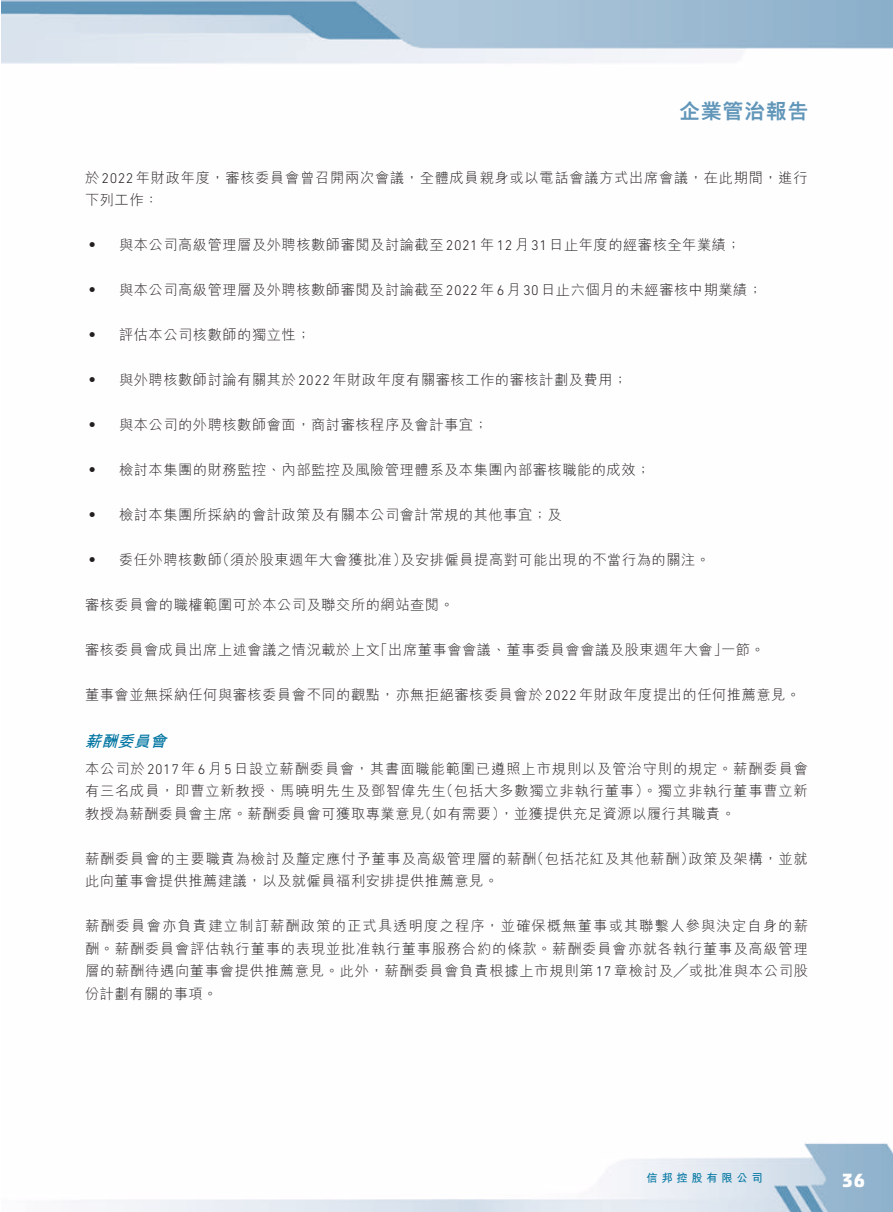
<style>
.page{position:relative;width:893px;height:1212px;background:#fff}
.page>*{position:absolute;margin:0;border:0;box-sizing:border-box;transform-origin:0 0}
.t1{font:800 21px "M Hei HK";letter-spacing:.03em;color:#6196b9}
.t2{font:700 19.5px "Akko Pro";color:#fff}
._4__副標題{font:italic 700 15.75px "M Hei HK";color:#0376a2}
._1__內文{font:300 14.25px/22.5px "M Hei HK";letter-spacing:.035em;color:#231f20}
._1__內文-2{font:300 14.25px/22.5px "M Hei HK";letter-spacing:.06em;color:#231f20}
.t3{font:700 11.25px "M Hei HK";letter-spacing:.33em;color:#0376a2}
.s1{font-family:"DIN Next LT Pro"}
</style>
<div class="page">
<img style="left:1px;top:0;width:892px;height:1212px">
<h1 class="t1" style="left:679px;top:100px;width:131px">企業管治報告</h1>
<p class="_1__內文" style="left:85px;top:166px;width:724px">於<span class="s1">2022</span>年財政年度，審核委員會曾召開兩次會議，全體成員親身或以電話會議方式出席會議，在此期間，進行下列工作：</p>
<p class="_1__內文" style="left:119px;top:234px;width:623px">與本公司高級管理層及外聘核數師審閱及討論截至<span class="s1">2021</span>年<span class="s1">12</span>月<span class="s1">31</span>日止年度的經審核全年業績;</p>
<p class="_1__內文" style="left:85px;top:234px;width:16px">‧</p>
<p class="_1__內文" style="left:85px;top:279px;width:16px">‧</p>
<p class="_1__內文" style="left:119px;top:279px;width:645px">與本公司高級管理層及外聘核數師審閱及討論截至<span class="s1">2022</span>年<span class="s1">6</span>月<span class="s1">30</span>日止六個月的未經審核中期業績;</p>
<p class="_1__內文" style="left:85px;top:324px;width:16px">‧</p>
<p class="_1__內文" style="left:119px;top:324px;width:193px">評估本公司核數師的獨立性;</p>
<p class="_1__內文" style="left:85px;top:369px;width:16px">‧</p>
<p class="_1__內文" style="left:119px;top:369px;width:510px">與外聘核數師討論有關其於<span class="s1">2022</span>年財政年度有關審核工作的審核計劃及費用;</p>
<p class="_1__內文" style="left:85px;top:414px;width:16px">‧</p>
<p class="_1__內文" style="left:119px;top:414px;width:370px">與本公司的外聘核數師會面，商討審核程序及會計事宜;</p>
<p class="_1__內文" style="left:85px;top:459px;width:16px">‧</p>
<p class="_1__內文" style="left:119px;top:459px;width:533px">檢討本集團的財務監控、內部監控及風險管理體系及本集團內部審核職能的成效;</p>
<p class="_1__內文" style="left:85px;top:504px;width:16px">‧</p>
<p class="_1__內文" style="left:119px;top:504px;width:444px">檢討本集團所採納的會計政策及有關本公司會計常規的其他事宜；及</p>
<p class="_1__內文" style="left:119px;top:549px;width:104px">委任外聘核數師</p>
<p class="_1__內文" style="left:400px;top:549px;width:311px">及安排僱員提高對可能出現的不當行為的關注。</p>
<p class="_1__內文" style="left:215px;top:549px;width:193px">（須於股東週年大會獲批准）</p>
<p class="_1__內文" style="left:85px;top:549px;width:16px">‧</p>
<p class="_1__內文" style="left:85px;top:594px;width:370px">審核委員會的職權範圍可於本公司及聯交所的網站查閱。</p>
<p class="_1__內文" style="left:85px;top:639px;width:297px">審核委員會成員出席上述會議之情況載於上文</p>
<p class="_1__內文" style="left:85px;top:684px;width:717px">董事會並無採納任何與審核委員會不同的觀點，亦無拒絕審核委員會於<span class="s1">2022</span>年財政年度提出的任何推薦意見。</p>
<p class="_4__副標題" style="left:85px;top:730px;width:88px">薪酬委員會</p>
<p class="_1__內文-2" style="left:85px;top:757px;width:724px;text-align:right">本公司於<span class="s1">2017</span>年<span class="s1">6</span>月<span class="s1">5</span>日設立薪酬委員會，其書面職能範圍已遵照上市規則以及管治守則的規定。薪酬委員會（包括大多數獨立非執行董事）。獨立非執行董事曹立新</p>
<p class="_1__內文" style="left:373px;top:639px;width:356px">「出席董事會會議、董事委員會會議及股東週年大會」</p>
<p class="_1__內文" style="left:721px;top:639px;width:45px">一節。</p>
<p class="_1__內文-2" style="left:418px;top:779px;width:319px;text-indent:-333px">有三名成員，即曹立新教授、馬曉明先生及鄧智偉先生<br>（如有需要，）並獲提供充足資源以履行其職責。</p>
<p class="_1__內文" style="left:85px;top:802px;width:341px">教授為薪酬委員會主席。薪酬委員會可獲取專業意見</p>
<p class="_1__內文-2" style="left:85px;top:847px;width:453px">薪酬委員會的主要職責為檢討及釐定應付予董事及高級管理層的薪酬此向董事會提供推薦建議，以及就僱員福利安排提供推薦意見。</p>
<p class="_1__內文" style="left:85px;top:914px;width:724px;text-align:justify">薪酬委員會亦負責建立制訂薪酬政策的正式具透明度之程序，並確保概無董事或其聯繫人參與決定自身的薪酬。薪酬委員會評估執行董事的表現並批准執行董事服務合約的條款。薪酬委員會亦就各執行董事及高級管理層的薪酬待遇向董事會提供推薦意見。此外，薪酬委員會負責根據上市規則第<span class="s1">17</span>章檢討及╱或批准與本公司股份計劃有關的事項。</p>
<p class="_1__內文-2" style="left:530px;top:847px;width:166px">（包括花紅及其他薪酬）</p>
<p class="_1__內文" style="left:688px;top:847px;width:121px">政策及架構，並就</p>
<p class="t3" style="left:647px;top:1169px;width:117px">信邦控股有限公司</p>
<h2 class="t2" style="left:842px;top:1168px;width:25px">36</h2>
</div>
